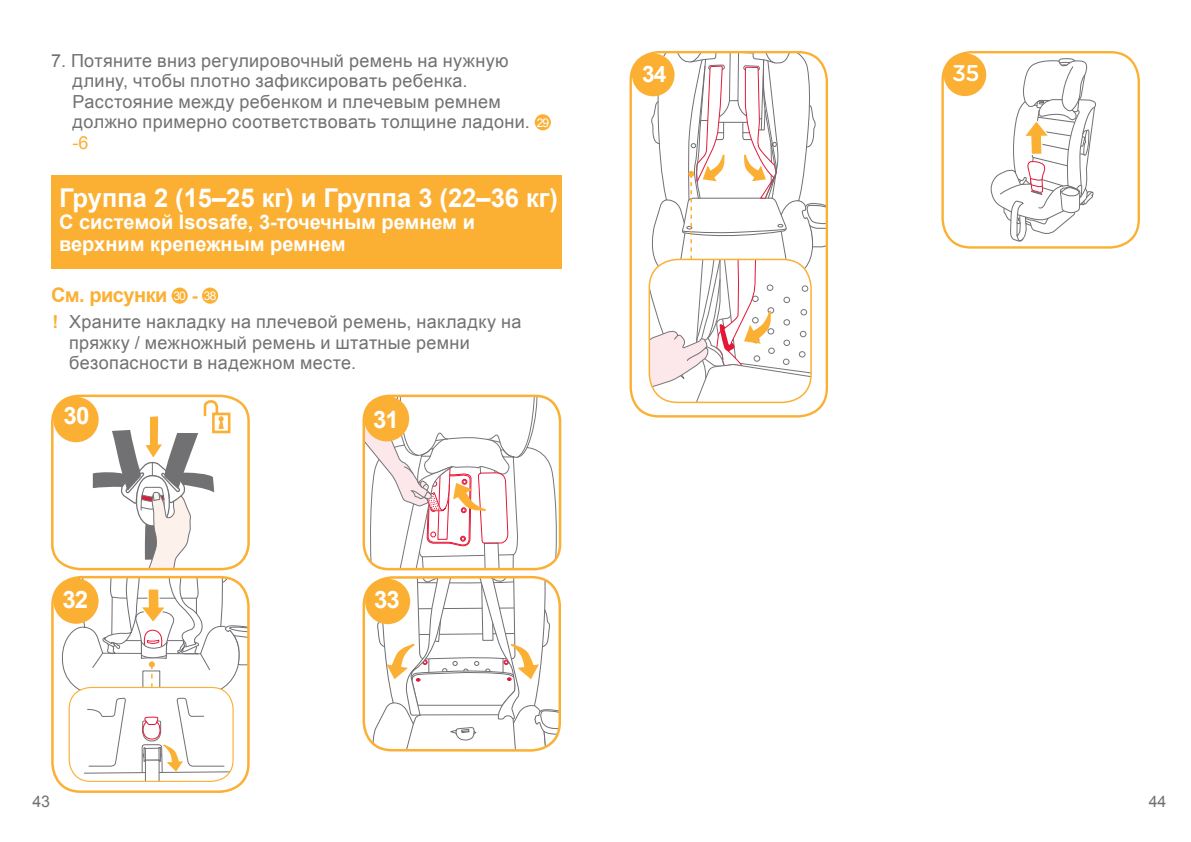
<style>
.page{position:relative;width:1191px;height:842px;background:#fff}
.page>*{position:absolute;margin:0;border:0;box-sizing:border-box;transform-origin:0 0}
.t1{font:700 26px "Arial";color:#fff}
.t2{font:700 24px "Arial";letter-spacing:-.035em;color:#fff}
.t3{font:700 22.6px "Arial";color:#fff}
.t4{font:500 22.6px "Gotham Rounded";color:#fff}
.t5{font:700 20px/22px "Arial";color:#fff}
.t6{font:700 20px "Arial";letter-spacing:-.025em;color:#fbb034}
.t7{font:18px/20.6px "Arial";letter-spacing:.02em;color:#717073}
.t8{font:16px "Arial";color:#717073}
.s1{font-size:12px;color:#fff}
.s2{color:#fbaf34}
.s3{font-weight:400;font-size:12px;color:#fff}
.s4{font-size:18px}
.s5{font-weight:700;color:#fbb034}
</style>
<div class="page">
<div style="left:172px;top:288px;width:16px;height:16px;background:#fbb034;border-radius:50%"></div>
<div style="left:202px;top:288px;width:16px;height:16px;background:#fbb034;border-radius:50%"></div>
<div style="left:362px;top:576px;width:199px;height:176px;border:2px solid #fbb034;border-radius:28px"></div>
<div style="left:365px;top:579px;width:45px;height:45px;background:#fbb034;border-radius:50%"></div>
<svg style="left:368px;top:577px;width:192px;height:173px"></svg>
<svg style="left:51px;top:394px;width:199px;height:387px"></svg>
<div style="left:53px;top:397px;width:46px;height:45px;background:#fbb034;border-radius:50%"></div>
<div style="left:535px;top:114px;width:16px;height:16px;background:#fbb034;border-radius:50%"></div>
<div style="left:362px;top:395px;width:199px;height:175px;border:2px solid #fbb034;border-radius:25px"></div>
<svg style="left:364px;top:396px;width:196px;height:173px"></svg>
<div style="left:364px;top:396px;width:45px;height:45px;background:#fbb034;border-radius:50%"></div>
<div style="left:629px;top:51px;width:199px;height:366px;border:2px solid #fbb034;border-radius:28px"></div>
<div style="left:632px;top:53px;width:42px;height:43px;background:#fbb034;border-radius:50%"></div>
<svg style="left:649px;top:52px;width:178px;height:350px"></svg>
<div style="left:51px;top:175px;width:510px;height:93px;background:#fbb034"></div>
<div style="left:941px;top:51px;width:199px;height:198px;border:2px solid #fbb034;border-radius:28px"></div>
<div style="left:943px;top:53px;width:43px;height:43px;background:#fbb034;border-radius:50%"></div>
<svg style="left:990px;top:58px;width:106px;height:184px"></svg>
<p class="t7" style="left:73px;top:50px;width:478px;text-indent:-22px">7. Потяните вниз регулировочный ремень на нужную длину, чтобы плотно зафиксировать ребенка.<br>Расстояние между ребенком и плечевым ремнем должно примерно соответствовать толщине ладони. <span class="s1">29 </span><span class="s2">-6</span></p>
<h1 class="t1" style="left:59px;top:181px;width:500px">Группа 2 (15–25 кг) и Группа 3 (22–36 кг)</h1>
<p class="t5" style="left:59px;top:211px;width:417px">С системой Isosafe, 3-точечным ремнем и верхним крепежным ремнем</p>
<p class="t6" style="left:51px;top:282px;width:167px">См. рисунки <span class="s3">30</span> <span class="s4">-</span> <span class="s3">38</span></p>
<p class="t7" style="left:69px;top:312px;width:454px;text-indent:-16px"><span class="s5">!</span> Храните накладку на плечевой ремень, накладку на пряжку / межножный ремень и штатные ремни безопасности в надежном месте.</p>
<h2 class="t2" style="left:64px;top:400px;width:27px">30</h2>
<h2 class="t2" style="left:373px;top:403px;width:27px">31</h2>
<h2 class="t2" style="left:62px;top:584px;width:27px">32</h2>
<h2 class="t2" style="left:374px;top:584px;width:27px">33</h2>
<p class="t3" style="left:642px;top:59px;width:26px">34</p>
<p class="t4" style="left:952px;top:57px;width:29px">35</p>
<p class="t8" style="left:32px;top:790px;width:19px">43</p>
<p class="t8" style="left:1148px;top:790px;width:19px">44</p>
</div>
